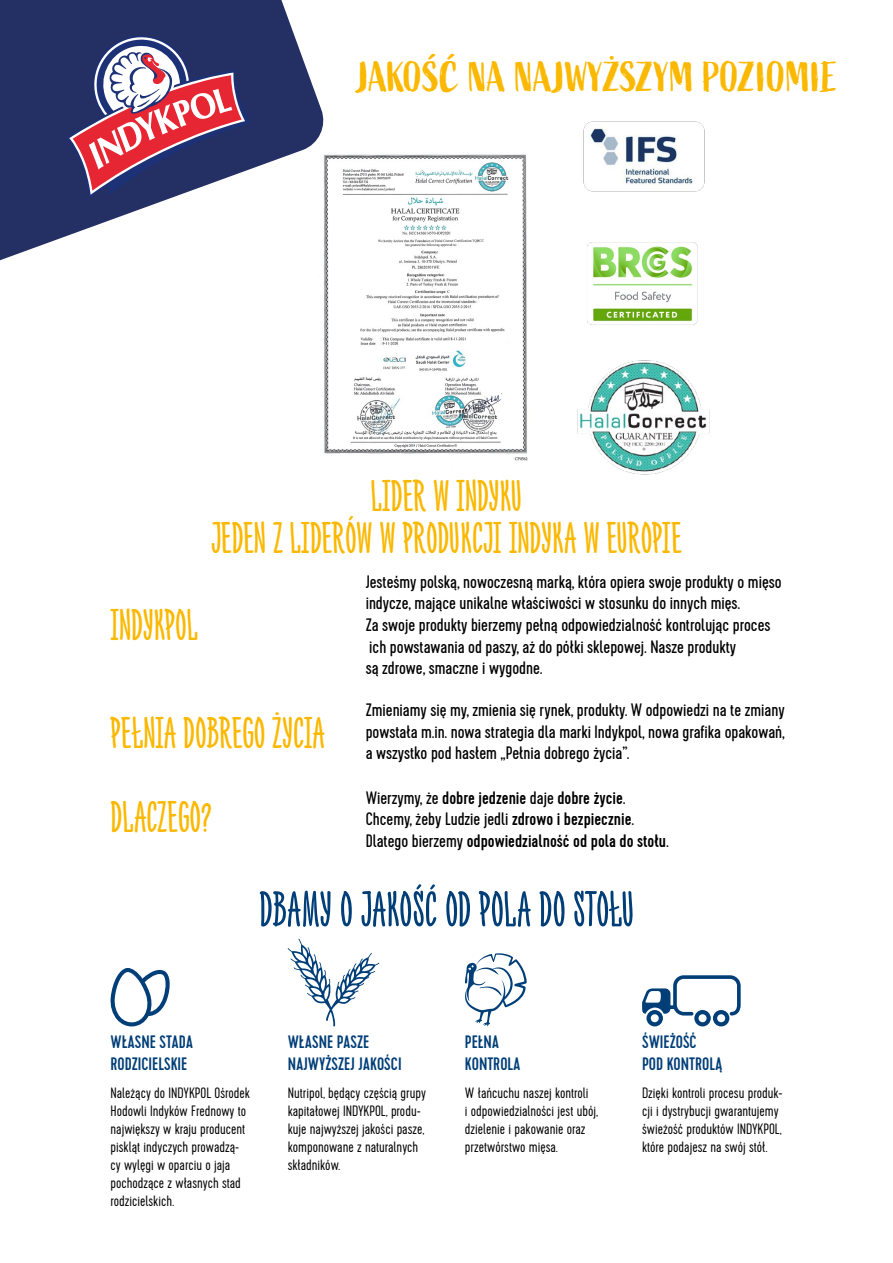
<style>
.page{position:relative;width:893px;height:1263px;background:#fff}
.page>*{position:absolute;margin:0;border:0;box-sizing:border-box;transform-origin:0 0}
.t1{font:condensed 51px "Nexa Rust Handmade";color:#003e78}
.t2{font:condensed 45px/84.4px "Nexa Rust Handmade";color:#fbb800}
.t3{font:42px "Active";letter-spacing:-.005em;color:#fbb800}
.t4{font:18px/21.6px "Cervo";color:#000}
.t5{font:500 18px/21.6px "Cervo";color:#000}
.t6{font:500 18px/21.6px "Cervo";color:#003e78}
.t7{font:300 15px/18px "Cervo";color:#000}
.s1{font-weight:400}
</style>
<div class="page">
<svg style="left:288px;top:939px;width:91px;height:87px"></svg>
<svg style="left:110px;top:968px;width:60px;height:58px"></svg>
<svg style="left:465px;top:953px;width:62px;height:73px"></svg>
<svg style="left:642px;top:975px;width:99px;height:51px"></svg>
<img style="left:324px;top:154px;width:204px;height:307px">
<svg style="left:0;top:0;width:327px;height:260px;fill:#242f63"></svg>
<svg style="left:41px;top:7px;width:220px;height:195px;background:#665178"></svg>
<img style="left:587px;top:242px;width:111px;height:83px">
<img style="left:577px;top:360px;width:133px;height:115px">
<img style="left:583px;top:121px;width:122px;height:71px">
<h3 class="t3" style="left:358px;top:53px;width:482px">JAKOŚĆ NA NAJWYŻSZYM POZIOMIE</h3>
<h2 class="t2" style="left:211px;top:476px;width:472px;line-height:42px;text-align:center">LIDER W INDYKU<br>JEDEN Z LIDERÓW W PRODUKCJI INDYKA W EUROPIE</h2>
<p class="t4" style="left:366px;top:571px;width:417px">Jesteśmy polską, nowoczesną marką, która opiera swoje produkty o mięso indycze, mające unikalne właściwości w stosunku do innych mięs.<br>Za swoje produkty bierzemy pełną odpowiedzialność kontrolując proces ich powstawania od paszy, aż do półki sklepowej. Nasze produkty<br>są zdrowe, smaczne i wygodne.</p>
<p class="t4" style="left:366px;top:700px;width:421px;text-align:justify">Zmieniamy się my, zmienia się rynek, produkty. W odpowiedzi na te zmiany powstała m.in. nowa strategia dla marki Indykpol, nowa grafika opakowań, a wszystko pod hasłem „Pełnia dobrego życia”.</p>
<p class="t5" style="left:366px;top:787px;width:304px"><span class="s1">Wierzymy, że</span> dobre jedzenie <span class="s1">daje</span> dobre życie<span class="s1">.<br>Chcemy, żeby Ludzie jedli</span> zdrowo i bezpiecznie<span class="s1">.<br>Dlatego bierzemy</span> odpowiedzialność od pola do stołu<span class="s1">.</span></p>
<h2 class="t2" style="left:111px;top:585px;width:89px">INDYKPOL</h2>
<h2 class="t2" style="left:111px;top:692px;width:216px">PEŁNIA DOBREGO ŻYCIA<br>DLACZEGO?</h2>
<h1 class="t1" style="left:259px;top:883px;width:376px">DBAMY O JAKOŚĆ OD POLA DO STOŁU</h1>
<p class="t6" style="left:111px;top:1031px;width:84px">WŁASNE STADA<br>RODZICIELSKIE</p>
<p class="t6" style="left:288px;top:1031px;width:115px">WŁASNE PASZE<br>NAJWYŻSZEJ JAKOŚCI</p>
<p class="t6" style="left:465px;top:1031px;width:57px">PEŁNA<br>KONTROLA</p>
<p class="t6" style="left:642px;top:1031px;width:82px">ŚWIEŻOŚĆ<br>POD KONTROLĄ</p>
<p class="t7" style="left:111px;top:1084px;width:141px">Należący do INDYKPOL Ośrodek<br>Hodowli Indyków Frednowy to największy w kraju producent piskląt indyczych prowadzą&shy;cy wylęgi w oparciu o jaja pochodzące z własnych stad rodzicielskich.</p>
<p class="t7" style="left:288px;top:1084px;width:140px">Nutripol, będący częścią grupy kapitałowej INDYKPOL, produ&shy;kuje najwyższej jakości pasze, komponowane z naturalnych składników.</p>
<p class="t7" style="left:465px;top:1084px;width:135px">W łańcuchu naszej kontroli<br>i odpowiedzialności jest ubój, dzielenie i pakowanie oraz przetwórstwo mięsa.</p>
<p class="t7" style="left:642px;top:1084px;width:142px">Dzięki kontroli procesu produk&shy;cji i dystrybucji gwarantujemy świeżość produktów INDYKPOL, które podajesz na swój stół.</p>
</div>
